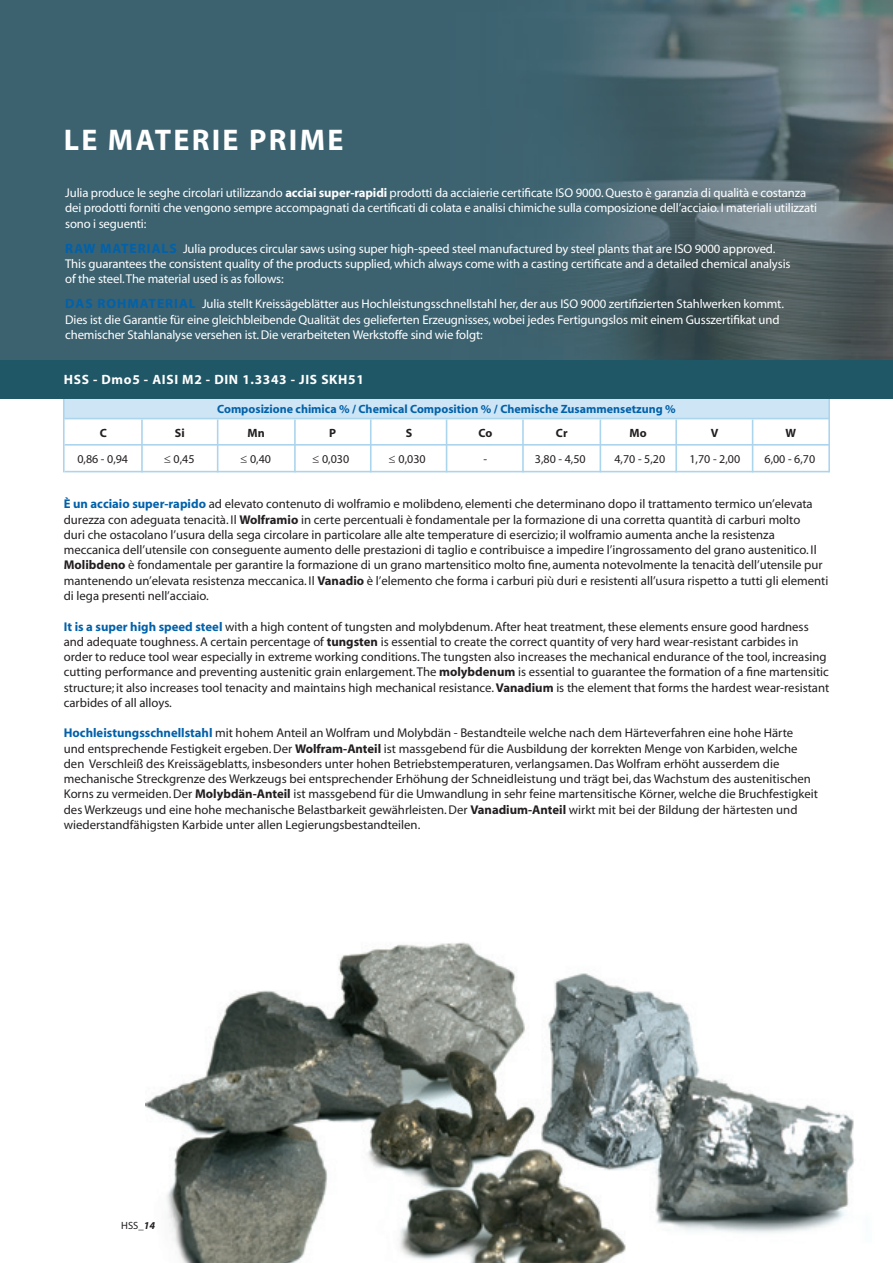
<style>
.page{position:relative;width:893px;height:1263px;background:#fff}
.page>*{position:absolute;margin:0;border:0;box-sizing:border-box;transform-origin:0 0}
.t1{font:700 30px "Myriad";letter-spacing:.075em;color:#fff}
.t2{font:700 13.5px "Myriad";letter-spacing:.05em;color:#fff}
.t3{font:12.75px/15.3px "Myriad";color:#231f20}
.t4{font:12.75px/15.3px "Myriad";letter-spacing:-.01em;color:#fff}
.t5{font:12px "Myriad";color:#231f20}
.t6{font:700 12px "Myriad";color:#0161aa}
.t7{font:700 12px "Myriad";color:#231f20}
.t8{font:10.5px "Myriad";color:#231f20}
.s1{font-weight:700}
.s2{font-weight:700;font-size:13.5px;color:#0161aa}
.s3{font-weight:700;color:#0161aa}
.s4{font-weight:700;font-style:italic}
</style>
<div class="page">
<img style="left:146px;top:942px;width:708px;height:321px">
<img style="left:0;top:0;width:893px;height:360px">
<div style="left:64px;top:392px;width:765px;height:27px;background:#cde5f4"></div>
<hr style="left:828px;top:391px;width:2px;height:81px;background:#abd4ed">
<hr style="left:63px;top:391px;width:2px;height:81px;background:#abd4ed">
<div style="left:0;top:360px;width:893px;height:38px;background:#205766"></div>
<hr style="left:65px;top:418px;width:764px;height:1px;background:#abd4ed">
<hr style="left:65px;top:444px;width:764px;height:2px;background:#abd4ed">
<hr style="left:141px;top:420px;width:2px;height:52px;background:#abd4ed">
<hr style="left:217px;top:420px;width:1px;height:52px;background:#abd4ed">
<hr style="left:294px;top:420px;width:2px;height:52px;background:#abd4ed">
<hr style="left:370px;top:420px;width:2px;height:52px;background:#abd4ed">
<hr style="left:446px;top:420px;width:1px;height:52px;background:#abd4ed">
<hr style="left:522px;top:420px;width:2px;height:52px;background:#abd4ed">
<hr style="left:600px;top:420px;width:1px;height:52px;background:#abd4ed">
<hr style="left:675px;top:420px;width:2px;height:52px;background:#abd4ed">
<hr style="left:752px;top:420px;width:1px;height:52px;background:#abd4ed">
<hr style="left:65px;top:471px;width:764px;height:1px;background:#abd4ed">
<h1 class="t1" style="left:64px;top:125px;width:281px">LE MATERIE PRIME</h1>
<p class="t4" style="left:65px;top:186px;width:753px">Julia produce le seghe circolari utilizzando <span class="s1">acciai super-rapidi</span> prodotti da acciaierie certificate ISO 9000. Questo è garanzia di qualità e costanza dei prodotti forniti che vengono sempre accompagnati da certificati di colata e analisi chimiche sulla composizione dell’acciaio. I materiali utilizzati sono i seguenti:</p>
<p class="t4" style="left:65px;top:241px;width:727px"><span class="s2">RAW MATERIALS</span> Julia produces circular saws using super high-speed steel manufactured by steel plants that are ISO 9000 approved.<br>This guarantees the consistent quality of the products supplied, which always come with a casting certificate and a detailed chemical analysis of the steel. The material used is as follows:</p>
<p class="t4" style="left:65px;top:297px;width:720px"><span class="s2">DAS ROHMATERIAL</span> Julia stellt Kreissägeblätter aus Hochleistungsschnellstahl her, der aus ISO 9000 zertifizierten Stahlwerken kommt.<br>Dies ist die Garantie für eine gleichbleibende Qualität des gelieferten Erzeugnisses, wobei jedes Fertigungslos mit einem Gusszertifikat und chemischer Stahlanalyse versehen ist. Die verarbeiteten Werkstoffe sind wie folgt:</p>
<p class="t2" style="left:64px;top:372px;width:302px">HSS - Dmo5 - AISI M2 - DIN 1.3343 - JIS SKH51</p>
<p class="t6" style="left:217px;top:403px;width:460px">Composizione chimica % / Chemical Composition % / Chemische Zusammensetzung %</p>
<p class="t7" style="left:100px;top:427px;width:9px">C</p>
<p class="t7" style="left:175px;top:427px;width:11px">Si</p>
<p class="t7" style="left:248px;top:427px;width:19px">Mn</p>
<p class="t7" style="left:329px;top:427px;width:8px">P</p>
<p class="t7" style="left:406px;top:427px;width:8px">S</p>
<p class="t7" style="left:478px;top:427px;width:15px">Co</p>
<p class="t7" style="left:556px;top:427px;width:13px">Cr</p>
<p class="t7" style="left:630px;top:427px;width:19px">Mo</p>
<p class="t7" style="left:711px;top:427px;width:9px">V</p>
<p class="t7" style="left:786px;top:427px;width:12px">W</p>
<p class="t5" style="left:77px;top:453px;width:52px">0,86 - 0,94</p>
<p class="t5" style="left:164px;top:453px;width:32px">≤ 0,45</p>
<p class="t5" style="left:241px;top:453px;width:32px">≤ 0,40</p>
<p class="t5" style="left:312px;top:453px;width:38px">≤ 0,030</p>
<p class="t5" style="left:389px;top:453px;width:38px">≤ 0,030</p>
<p class="t5" style="left:483px;top:453px;width:5px">-</p>
<p class="t5" style="left:535px;top:453px;width:52px">3,80 - 4,50</p>
<p class="t5" style="left:614px;top:453px;width:52px">4,70 - 5,20</p>
<p class="t5" style="left:689px;top:453px;width:52px">1,70 - 2,00</p>
<p class="t5" style="left:764px;top:453px;width:52px">6,00 - 6,70</p>
<p class="t3" style="left:64px;top:497px;width:766px"><span class="s3">È un acciaio super-rapido</span> ad elevato contenuto di wolframio e molibdeno, elementi che determinano dopo il trattamento termico un’elevata durezza con adeguata tenacità. Il <span class="s1">Wolframio</span> in certe percentuali è fondamentale per la formazione di una corretta quantità di carburi molto<br>duri che ostacolano l’usura della sega circolare in particolare alle alte temperature di esercizio; il wolframio aumenta anche la resistenza meccanica dell’utensile con conseguente aumento delle prestazioni di taglio e contribuisce a impedire l’ingrossamento del grano austenitico. Il <span class="s1">Molibdeno</span> è fondamentale per garantire la formazione di un grano martensitico molto fine, aumenta notevolmente la tenacità dell’utensile pur mantenendo un’elevata resistenza meccanica. Il <span class="s1">Vanadio</span> è l’elemento che forma i carburi più duri e resistenti all’usura rispetto a tutti gli elementi di lega presenti nell’acciaio.</p>
<p class="t3" style="left:64px;top:619px;width:767px"><span class="s3">It is a super high speed steel</span> with a high content of tungsten and molybdenum. After heat treatment, these elements ensure good hardness and adequate toughness. A certain percentage of <span class="s1">tungsten</span> is essential to create the correct quantity of very hard wear-resistant carbides in order to reduce tool wear especially in extreme working conditions. The tungsten also increases the mechanical endurance of the tool, increasing cutting performance and preventing austenitic grain enlargement. The <span class="s1">molybdenum</span> is essential to guarantee the formation of a fine martensitic structure; it also increases tool tenacity and maintains high mechanical resistance. <span class="s1">Vanadium</span> is the element that forms the hardest wear-resistant carbides of all alloys.</p>
<p class="t3" style="left:64px;top:726px;width:756px"><span class="s3">Hochleistungsschnellstahl</span> mit hohem Anteil an Wolfram und Molybdän - Bestandteile welche nach dem Härteverfahren eine hohe Härte<br>und entsprechende Festigkeit ergeben. Der <span class="s1">Wolfram-Anteil</span> ist massgebend für die Ausbildung der korrekten Menge von Karbiden, welche den Verschleiß des Kreissägeblatts, insbesonders unter hohen Betriebstemperaturen, verlangsamen. Das Wolfram erhöht ausserdem die mechanische Streckgrenze des Werkzeugs bei entsprechender Erhöhung der Schneidleistung und trägt bei, das Wachstum des austenitischen Korns zu vermeiden. Der <span class="s1">Molybdän-Anteil</span> ist massgebend für die Umwandlung in sehr feine martensitische Körner, welche die Bruchfestigkeit des Werkzeugs und eine hohe mechanische Belastbarkeit gewährleisten. Der <span class="s1">Vanadium-Anteil</span> wirkt mit bei der Bildung der härtesten und wiederstandfähigsten Karbide unter allen Legierungsbestandteilen.</p>
<p class="t8" style="left:121px;top:1220px;width:35px">HSS_<span class="s4">14</span></p>
</div>
